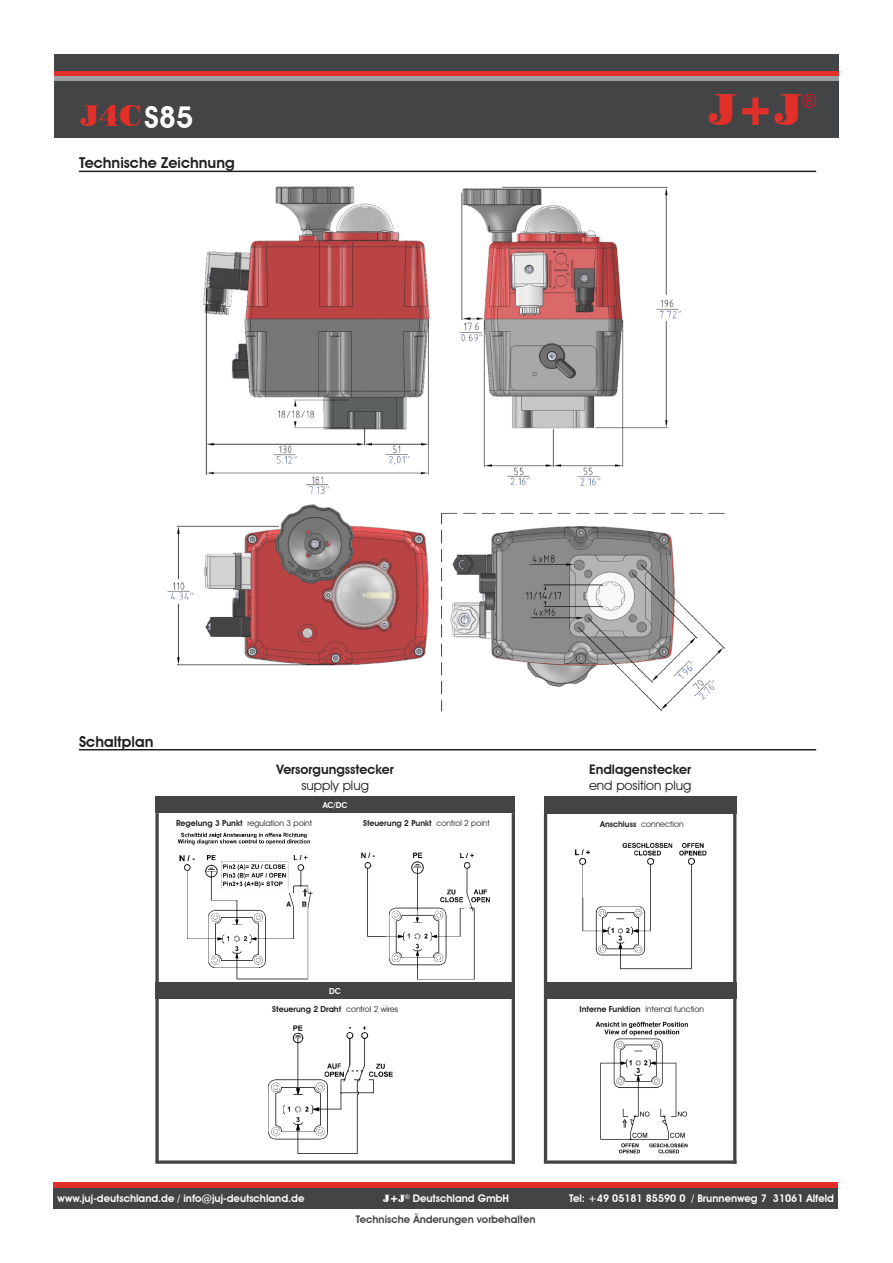
<style>
.page{position:relative;width:893px;height:1263px;background:#fff}
.page>*{position:absolute;margin:0;border:0;box-sizing:border-box;transform-origin:0 0}
.t1{font:45px "Poster Bodoni BT";color:#e12f29}
.t2{font:30px "Poster Bodoni BT";color:#e12f29}
.t3{font:19.2px "Arial";color:#c1202b}
.t4{font:600 15px "Avant Garde IT Cby BT";color:#231f20}
.t5{font:600 13.2px "Avant Garde IT Cby BT";color:#231f20}
.t6{font:13.2px "Avant Garde IT Cby BT";color:#231f20}
.t7{font:600 10.5px "Avant Garde IT Cby BT";color:#fff}
.t8{font:600 10.5px "Avant Garde IT Cby BT";color:#424446}
.t9{font:8.25px "Avant Garde IT Cby BT";color:#231f20}
.t10{font:600 8.25px "Avant Garde IT Cby BT";color:#231f20}
.t11{font:600 8.25px "Avant Garde IT Cby BT";color:#fff}
.s1{font-family:"Avant Garde IT Cby BT";font-weight:600;color:#fff}
.s2{font-weight:600}
.s3{font-weight:400}
.s4{font-family:"Poster Bodoni BT";font-weight:400}
</style>
<div class="page">
<hr style="left:79px;top:171px;width:737px;height:1px;background:#231f20">
<img style="left:167px;top:186px;width:558px;height:526px">
<hr style="left:79px;top:749px;width:737px;height:1px;background:#231f20">
<div style="left:54px;top:54px;width:785px;height:84px;background:#424446"></div>
<div style="left:54px;top:76px;width:785px;height:5px;background:#9da0a1"></div>
<div style="left:54px;top:71px;width:785px;height:5px;background:#e12f29"></div>
<div style="left:544px;top:796px;width:192px;height:18px;background:#424446"></div>
<div style="left:155px;top:796px;width:360px;height:17px;background:#424446"></div>
<div style="left:155px;top:982px;width:360px;height:17px;background:#424446"></div>
<div style="left:547px;top:982px;width:189px;height:17px;background:#424446"></div>
<svg style="left:155px;top:813px;width:4px;height:347px"></svg>
<svg style="left:155px;top:1160px;width:360px;height:4px"></svg>
<hr style="left:512px;top:815px;width:3px;height:347px;background:#424446">
<hr style="left:733px;top:815px;width:3px;height:347px;background:#424446">
<svg style="left:544px;top:1160px;width:192px;height:4px"></svg>
<hr style="left:544px;top:814px;width:3px;height:348px;background:#424446">
<img style="left:177px;top:833px;width:136px;height:147px">
<img style="left:361px;top:852px;width:129px;height:128px">
<img style="left:268px;top:1025px;width:125px;height:129px">
<img style="left:574px;top:842px;width:133px;height:128px">
<img style="left:595px;top:1021px;width:93px;height:133px">
<div style="left:53px;top:1187px;width:785px;height:22px;background:#424446"></div>
<div style="left:53px;top:1182px;width:785px;height:5px;background:#e12f29"></div>
<h2 class="t2" style="left:81px;top:97px;width:114px">J4C<span class="s1">S85</span></h2>
<h3 class="t4" style="left:79px;top:153px;width:157px">Technische Zeichnung</h3>
<h1 class="t1" style="left:709px;top:82px;width:95px">J+J</h1>
<h3 class="t3" style="left:802px;top:89px;width:16px">®</h3>
<h3 class="t4" style="left:79px;top:733px;width:76px">Schaltplan</h3>
<p class="t5" style="left:277px;top:761px;width:119px">Versorgungsstecker</p>
<p class="t6" style="left:301px;top:777px;width:69px">supply plug</p>
<p class="t11" style="left:323px;top:800px;width:27px">AC/DC</p>
<p class="t5" style="left:589px;top:761px;width:103px">Endlagenstecker</p>
<p class="t6" style="left:589px;top:777px;width:104px">end position plug</p>
<p class="t9" style="left:176px;top:818px;width:137px"><span class="s2">Regelung 3 Punkt</span> regulation 3 point</p>
<p class="t10" style="left:363px;top:818px;width:128px">Steuerung 2 Punkt <span class="s3">control 2 point</span></p>
<p class="t9" style="left:600px;top:819px;width:85px"><span class="s2">Anschluss</span> connection</p>
<p class="t11" style="left:329px;top:986px;width:13px">DC</p>
<p class="t10" style="left:272px;top:1004px;width:127px">Steuerung 2 Draht <span class="s3">control 2 wires</span></p>
<p class="t9" style="left:580px;top:1004px;width:126px"><span class="s2">Interne Funktion</span> internal function</p>
<p class="t7" style="left:58px;top:1192px;width:248px">www.juj-deutschland.de / info@juj-deutschland.de</p>
<p class="t7" style="left:383px;top:1192px;width:127px"><span class="s4">J+J</span><sup>®</sup> Deutschland GmbH</p>
<p class="t7" style="left:569px;top:1192px;width:266px">Tel: +49 05181 85590 0 / Brunnenweg 7 31061 Alfeld</p>
<p class="t8" style="left:356px;top:1213px;width:181px">Technische Änderungen vorbehalten</p>
</div>
